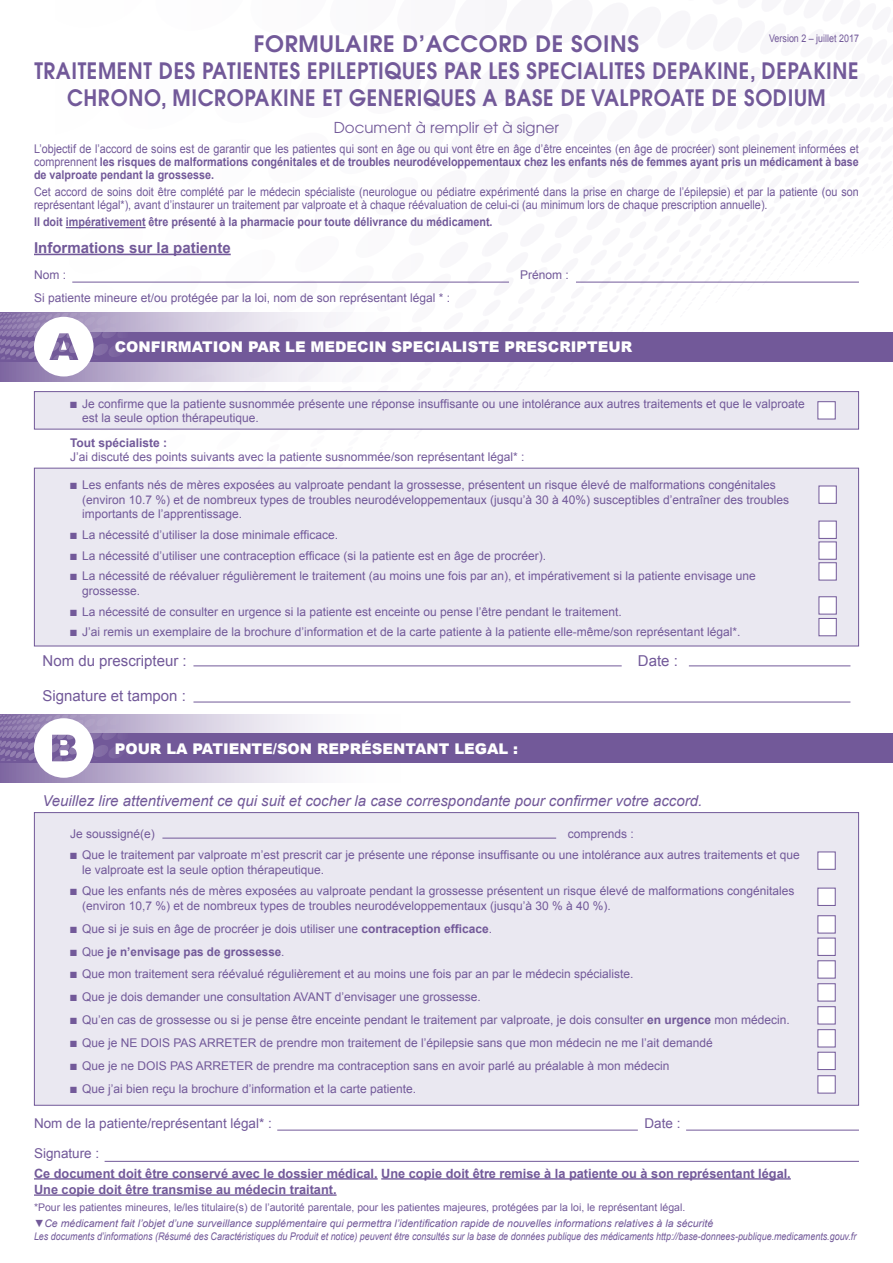
<style>
.page{position:relative;width:893px;height:1263px;background:#fff}
.page>*{position:absolute;margin:0;border:0;box-sizing:border-box;transform-origin:0 0}
.t1{font:600 22.5px/27px "Avant Garde";letter-spacing:.03em;color:#725999;text-align:center}
.t2{font:italic 15px "Arial";color:#725999}
.t3{font:15px "Arial";color:#725999}
.t4{font:15px "Avant Garde";color:#725999}
.t5{font:700 15px "Arial";color:#725999}
.t6{font:900 14.7px "Arial";color:#fff}
.t7{font:13.5px "Arial";color:#725999}
.t8{font:700 12.75px/16.2px "Arial";color:#725999}
.t9{font:12px/14.4px "Arial";color:#725999}
.t10{font:12px/12.8px "Arial";color:#725999;text-align:justify;scale:.9 1}
.t11{font:700 12px "Arial";color:#725999;scale:.9 1}
.t12{font:700 12px "Arial";color:#725999}
.t13{font:italic 10.5px/12.6px "Arial";color:#725999}
.t14{font:10.5px "Arial";color:#725999}
.t15{font:10.5px "Arial";color:#725999;scale:.85 1}
.s1{font-weight:700}
.s2{font-weight:400}
.s3{font-style:normal}
</style>
<div class="page">
<div style="left:0;top:714px;width:400px;height:68px;background:linear-gradient(to right,#8e79ad,#fff)"></div>
<div style="left:0;top:733px;width:893px;height:30px;background:#725999"></div>
<svg style="left:0;top:714px;width:195px;height:64px"></svg>
<div style="left:34px;top:468px;width:825px;height:178px;background:#eae8f1;border:1px solid #725999"></div>
<div style="left:34px;top:812px;width:825px;height:294px;background:#eae8f1;border:1px solid #725999"></div>
<hr style="left:66px;top:227px;width:80px;height:1px;background:#725999">
<hr style="left:34px;top:254px;width:197px;height:1px;background:#725999">
<hr style="left:72px;top:282px;width:437px;height:1px;background:#725999">
<hr style="left:576px;top:282px;width:283px;height:1px;background:#725999">
<hr style="left:34px;top:1178px;width:344px;height:1px;background:#725999">
<hr style="left:381px;top:1178px;width:410px;height:1px;background:#725999">
<hr style="left:34px;top:1194px;width:303px;height:2px;background:#725999">
<hr style="left:105px;top:1161px;width:754px;height:1px;background:#725999">
<hr style="left:686px;top:1130px;width:173px;height:1px;background:#725999">
<hr style="left:277px;top:1130px;width:361px;height:1px;background:#725999">
<hr style="left:193px;top:665px;width:429px;height:1px;background:#725999">
<hr style="left:193px;top:702px;width:657px;height:1px;background:#725999">
<hr style="left:689px;top:665px;width:161px;height:1px;background:#725999">
<hr style="left:162px;top:838px;width:394px;height:1px;background:#725999">
<div style="left:34px;top:391px;width:825px;height:38px;background:#eae8f1;border:1px solid #725999"></div>
<div style="left:817px;top:401px;width:19px;height:18px;background:#fff;border:1px solid #725999"></div>
<div style="left:817px;top:851px;width:19px;height:19px;background:#fff;border:1px solid #725999"></div>
<div style="left:817px;top:888px;width:19px;height:18px;background:#fff;border:1px solid #725999"></div>
<div style="left:817px;top:915px;width:19px;height:18px;background:#fff;border:1px solid #725999"></div>
<div style="left:817px;top:938px;width:19px;height:18px;background:#fff;border:1px solid #725999"></div>
<div style="left:817px;top:960px;width:19px;height:18px;background:#fff;border:1px solid #725999"></div>
<div style="left:817px;top:983px;width:19px;height:18px;background:#fff;border:1px solid #725999"></div>
<div style="left:817px;top:1006px;width:19px;height:18px;background:#fff;border:1px solid #725999"></div>
<div style="left:817px;top:1029px;width:19px;height:18px;background:#fff;border:1px solid #725999"></div>
<div style="left:817px;top:1052px;width:19px;height:18px;background:#fff;border:1px solid #725999"></div>
<div style="left:817px;top:1075px;width:19px;height:18px;background:#fff;border:1px solid #725999"></div>
<div style="left:819px;top:486px;width:18px;height:18px;background:#fff;border:1px solid #725999"></div>
<div style="left:819px;top:541px;width:18px;height:19px;background:#fff;border:1px solid #725999"></div>
<div style="left:819px;top:521px;width:18px;height:18px;background:#fff;border:1px solid #725999"></div>
<div style="left:819px;top:596px;width:18px;height:18px;background:#fff;border:1px solid #725999"></div>
<div style="left:819px;top:562px;width:18px;height:18px;background:#fff;border:1px solid #725999"></div>
<div style="left:819px;top:618px;width:18px;height:18px;background:#fff;border:1px solid #725999"></div>
<div style="left:0;top:313px;width:400px;height:68px;background:linear-gradient(to right,#8e79ad,#fff)"></div>
<div style="left:0;top:332px;width:893px;height:30px;background:#725999"></div>
<svg style="left:0;top:313px;width:195px;height:63px"></svg>
<p class="t15" style="left:769px;top:31px;width:107px">Version 2 – juillet 2017</p>
<h1 class="t1" style="left:34px;top:30px;width:826px">FORMULAIRE D’ACCORD DE SOINS<br>TRAITEMENT DES PATIENTES EPILEPTIQUES PAR LES SPECIALITES DEPAKINE, DEPAKINE<br>CHRONO, MICROPAKINE ET GENERIQUES A BASE DE VALPROATE DE SODIUM</h1>
<p class="t4" style="left:334px;top:118px;width:227px">Document à remplir et à signer</p>
<p class="t10" style="left:34px;top:143px;width:918px">L’objectif de l’accord de soins est de garantir que les patientes qui sont en âge ou qui vont être en âge d’être enceintes (en âge de procréer) sont pleinement informées et comprennent <span class="s1">les risques de malformations congénitales et de troubles neurodéveloppementaux chez les enfants nés de femmes ayant pris un médicament à base de valproate pendant la grossesse.</span></p>
<p class="t10" style="left:34px;top:185px;width:918px">Cet accord de soins doit être complété par le médecin spécialiste (neurologue ou pédiatre expérimenté dans la prise en charge de l’épilepsie) et par la patiente (ou son représentant légal*), avant d’instaurer un traitement par valproate et à chaque réévaluation de celui-ci (au minimum lors de chaque prescription annuelle).</p>
<p class="t11" style="left:34px;top:214px;width:511px">Il doit impérativement être présenté à la pharmacie pour toute délivrance du médicament.</p>
<p class="t5" style="left:34px;top:238px;width:198px">Informations sur la patiente</p>
<p class="t9" style="left:34px;top:268px;width:34px">Nom :</p>
<p class="t9" style="left:520px;top:268px;width:50px">Prénom :</p>
<p class="t9" style="left:34px;top:291px;width:418px">Si patiente mineure et/ou protégée par la loi, nom de son représentant légal * :</p>
<p class="t6" style="left:115px;top:338px;width:519px">CONFIRMATION PAR LE MEDECIN SPECIALISTE PRESCRIPTEUR</p>
<p class="t9" style="left:82px;top:396px;width:724px;text-indent:-12px">■ Je confirme que la patiente susnommée présente une réponse insuffisante ou une intolérance aux autres traitements et que le valproate est la seule option thérapeutique.</p>
<p class="t12" style="left:70px;top:434px;width:99px">Tout spécialiste :</p>
<p class="t9" style="left:70px;top:450px;width:456px">J’ai discuté des points suivants avec la patiente susnommée/son représentant légal* :</p>
<p class="t9" style="left:82px;top:478px;width:709px;text-indent:-12px">■ Les enfants nés de mères exposées au valproate pendant la grossesse, présentent un risque élevé de malformations congénitales (environ 10.7 %) et de nombreux types de troubles neurodéveloppementaux (jusqu’à 30 à 40%) susceptibles d’entraîner des troubles importants de l’apprentissage.</p>
<p class="t9" style="left:70px;top:528px;width:269px">■ La nécessité d’utiliser la dose minimale efficace.</p>
<p class="t9" style="left:70px;top:548px;width:478px">■ La nécessité d’utiliser une contraception efficace (si la patiente est en âge de procréer).</p>
<p class="t9" style="left:82px;top:569px;width:675px;text-indent:-12px">■ La nécessité de réévaluer régulièrement le traitement (au moins une fois par an), et impérativement si la patiente envisage une grossesse.</p>
<p class="t9" style="left:70px;top:604px;width:553px">■ La nécessité de consulter en urgence si la patiente est enceinte ou pense l’être pendant le traitement.</p>
<p class="t9" style="left:70px;top:625px;width:672px">■ J’ai remis un exemplaire de la brochure d’information et de la carte patiente à la patiente elle-même/son représentant légal*.</p>
<p class="t3" style="left:43px;top:651px;width:146px">Nom du prescripteur :</p>
<p class="t3" style="left:638px;top:651px;width:42px">Date :</p>
<p class="t3" style="left:43px;top:686px;width:145px">Signature et tampon :</p>
<p class="t6" style="left:115px;top:740px;width:405px">POUR LA PATIENTE/SON REPRÉSENTANT LEGAL :</p>
<p class="t2" style="left:43px;top:792px;width:661px">Veuillez lire attentivement ce qui suit et cocher la case correspondante pour confirmer votre accord.</p>
<p class="t9" style="left:70px;top:827px;width:86px">Je soussigné(e)</p>
<p class="t9" style="left:568px;top:827px;width:68px">comprends :</p>
<p class="t9" style="left:82px;top:848px;width:719px;text-indent:-12px">■ Que le traitement par valproate m’est prescrit car je présente une réponse insuffisante ou une intolérance aux autres traitements et que le valproate est la seule option thérapeutique.</p>
<p class="t9" style="left:82px;top:884px;width:714px;text-indent:-12px">■ Que les enfants nés de mères exposées au valproate pendant la grossesse présentent un risque élevé de malformations congénitales (environ 10,7 %) et de nombreux types de troubles neurodéveloppementaux (jusqu’à 30 % à 40 %).</p>
<p class="t9" style="left:70px;top:921px;width:424px">■ Que si je suis en âge de procréer je dois utiliser une <span class="s1">contraception efficace</span>.</p>
<p class="t12" style="left:70px;top:943px;width:216px">■ <span class="s2">Que</span> je n’envisage pas de grossesse<span class="s2">.</span></p>
<p class="t9" style="left:70px;top:967px;width:565px">■ Que mon traitement sera réévalué régulièrement et au moins une fois par an par le médecin spécialiste.</p>
<p class="t9" style="left:70px;top:990px;width:412px">■ Que je dois demander une consultation AVANT d’envisager une grossesse.</p>
<p class="t9" style="left:70px;top:1013px;width:721px">■ Qu’en cas de grossesse ou si je pense être enceinte pendant le traitement par valproate, je dois consulter <span class="s1">en urgence</span> mon médecin.</p>
<p class="t9" style="left:70px;top:1036px;width:644px">■ Que je NE DOIS PAS ARRETER de prendre mon traitement de l’épilepsie sans que mon médecin ne me l’ait demandé</p>
<p class="t9" style="left:70px;top:1059px;width:601px">■ Que je ne DOIS PAS ARRETER de prendre ma contraception sans en avoir parlé au préalable à mon médecin</p>
<p class="t9" style="left:70px;top:1082px;width:348px">■ Que j’ai bien reçu la brochure d’information et la carte patiente.</p>
<p class="t7" style="left:34px;top:1115px;width:239px">Nom de la patiente/représentant légal* :</p>
<p class="t7" style="left:645px;top:1115px;width:38px">Date :</p>
<p class="t7" style="left:34px;top:1144px;width:67px">Signature :</p>
<p class="t8" style="left:34px;top:1165px;width:758px">Ce document doit être conservé avec le dossier médical. Une copie doit être remise à la patiente ou à son représentant légal.<br>Une copie doit être transmise au médecin traitant.</p>
<p class="t14" style="left:34px;top:1200px;width:653px">*Pour les patientes mineures, le/les titulaire(s) de l’autorité parentale, pour les patientes majeures, protégées par la loi, le représentant légal.</p>
<p class="t13" style="left:34px;top:1217px;width:824px"><span class="s3">▼</span>Ce médicament fait l’objet d’une surveillance supplémentaire qui permettra l’identification rapide de nouvelles informations relatives à la sécurité<br>Les documents d’informations (Résumé des Caractéristiques du Produit et notice) peuvent être consultés sur la base de données publique des médicaments http://base-donnees-publique.medicaments.gouv.fr</p>
</div>
